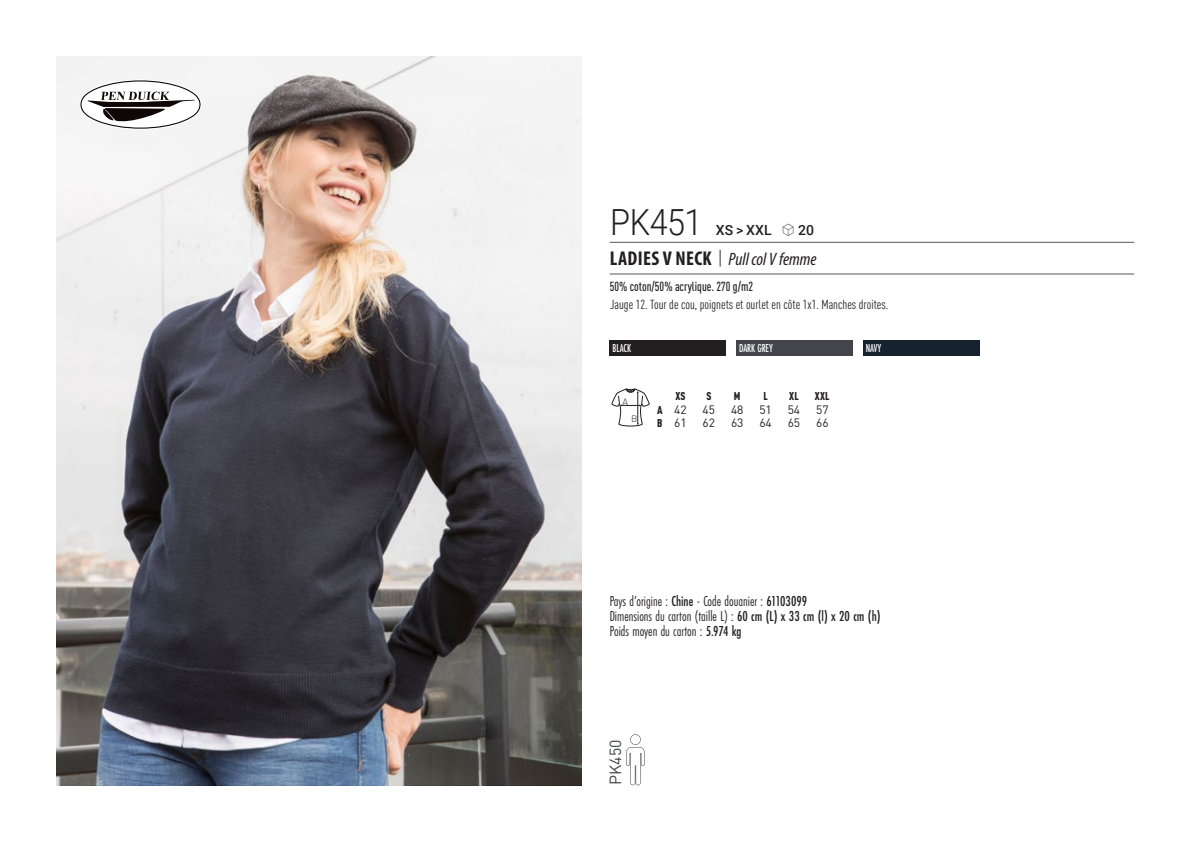
<style>
.page{position:relative;width:1191px;height:842px;background:#fff}
.page>*{position:absolute;margin:0;border:0;box-sizing:border-box;transform-origin:0 0}
.t1{font:300 36px "Roboto";letter-spacing:-.015em;color:#231f20;scale:.9 1}
.t2{font:italic 18px "Myriad Variable Concept";color:#231f20}
.t3{font:16px "DIN Pro";color:#43444c}
.t4{font:15px "Futura PT Cond";color:#231f20;scale:.95 1}
.t5{font:500 14px "Roboto";letter-spacing:.005em;color:#231f20}
.t6{font:condensed 13px "DIN Pro";color:#231f20}
.grammage_2020{font:500 condensed 13px "DIN Pro";color:#231f20;scale:.95 1}
._88_tailles_tab_maig{font:12px "DIN Pro";color:#231f20}
.Coloris_nuancier_bla{font:500 12px "Futura PT Cond";letter-spacing:-.01em;color:#fff;scale:.9 1}
._88_tailles_tab_maig-2{font:900 condensed 11.2px "DIN Pro";letter-spacing:.02em;color:#231f20;scale:.95 1}
.t7{font:300 9.2px "DIN";color:#231f20}
.s1{font-family:"Linotype Shapeshifter";font-weight:400;font-size:16px}
.s2{font-family:"Myriad Pro";font-weight:700;font-style:normal;font-stretch:condensed;font-size:20px}
.s3{font-family:"Roboto Condensed";font-weight:300;font-style:normal;font-size:20px}
.s4{font-weight:900;font-stretch:condensed;font-size:11.2px}
.s5{font-weight:500}
</style>
<div class="page">
<img style="left:57px;top:57px;width:524px;height:728px">
<div style="left:609px;top:340px;width:117px;height:16px;background:#231f20"></div>
<div style="left:736px;top:340px;width:116px;height:16px;background:#43444c"></div>
<div style="left:863px;top:340px;width:116px;height:16px;background:#172231"></div>
<svg style="left:626px;top:734px;width:18px;height:51px"></svg>
<svg style="left:79px;top:79px;width:123px;height:51px"></svg>
<svg style="left:611px;top:388px;width:38px;height:38px"></svg>
<hr style="left:609px;top:242px;width:525px;height:1px;background:#57585a">
<hr style="left:609px;top:274px;width:525px;height:1px;background:#57585a">
<p class="t1" style="left:610px;top:197px;width:104px">PK451</p>
<p class="t5" style="left:715px;top:220px;width:100px">XS &gt; XXL <span class="s1">S</span> 20</p>
<p class="t2" style="left:610px;top:249px;width:208px"><span class="s2">LADIES V NECK</span> <span class="s3">|</span> Pull col V femme</p>
<p class="grammage_2020" style="left:609px;top:277px;width:152px">50% coton/50% acrylique. 270 g/m2</p>
<p class="t6" style="left:610px;top:295px;width:280px">Jauge 12. Tour de cou, poignets et ourlet en côte 1x1. Manches droites.</p>
<p class="Coloris_nuancier_bla" style="left:612px;top:341px;width:22px">BLACK</p>
<p class="Coloris_nuancier_bla" style="left:739px;top:341px;width:39px">DARK GREY</p>
<p class="Coloris_nuancier_bla" style="left:866px;top:341px;width:18px">NAVY</p>
<p class="t7" style="left:622px;top:396px;width:7px">A</p>
<p class="t7" style="left:631px;top:413px;width:8px">B</p>
<p class="_88_tailles_tab_maig-2" style="left:675px;top:387px;width:12px">XS</p>
<p class="_88_tailles_tab_maig-2" style="left:706px;top:387px;width:7px">S</p>
<p class="_88_tailles_tab_maig-2" style="left:734px;top:387px;width:8px">M</p>
<p class="_88_tailles_tab_maig-2" style="left:763px;top:387px;width:6px">L</p>
<p class="_88_tailles_tab_maig-2" style="left:789px;top:387px;width:12px">XL</p>
<p class="_88_tailles_tab_maig-2" style="left:815px;top:387px;width:17px">XXL</p>
<p class="_88_tailles_tab_maig" style="left:657px;top:400px;width:31px"><span class="s4">A</span> 42</p>
<p class="_88_tailles_tab_maig" style="left:702px;top:400px;width:14px">45</p>
<p class="_88_tailles_tab_maig" style="left:731px;top:400px;width:14px">48</p>
<p class="_88_tailles_tab_maig" style="left:759px;top:400px;width:14px">51</p>
<p class="_88_tailles_tab_maig" style="left:787px;top:400px;width:14px">54</p>
<p class="_88_tailles_tab_maig" style="left:816px;top:400px;width:14px">57</p>
<p class="_88_tailles_tab_maig" style="left:657px;top:413px;width:31px"><span class="s4">B</span> 61</p>
<p class="_88_tailles_tab_maig" style="left:702px;top:413px;width:14px">62</p>
<p class="_88_tailles_tab_maig" style="left:731px;top:413px;width:14px">63</p>
<p class="_88_tailles_tab_maig" style="left:759px;top:413px;width:14px">64</p>
<p class="_88_tailles_tab_maig" style="left:787px;top:413px;width:14px">65</p>
<p class="_88_tailles_tab_maig" style="left:816px;top:413px;width:14px">66</p>
<p class="t4" style="left:609px;top:592px;width:209px">Pays d’origine : <span class="s5">Chine</span> - Code douanier : <span class="s5">61103099</span></p>
<p class="t4" style="left:609px;top:607px;width:287px">Dimensions du carton (taille L) : <span class="s5">60 cm (L) x 33 cm (l) x 20 cm (h)</span></p>
<p class="t4" style="left:609px;top:622px;width:140px">Poids moyen du carton : <span class="s5">5.974 kg</span></p>
<p class="t3" style="left:602px;top:785px;width:47px;rotate:-90deg">PK450</p>
</div>
